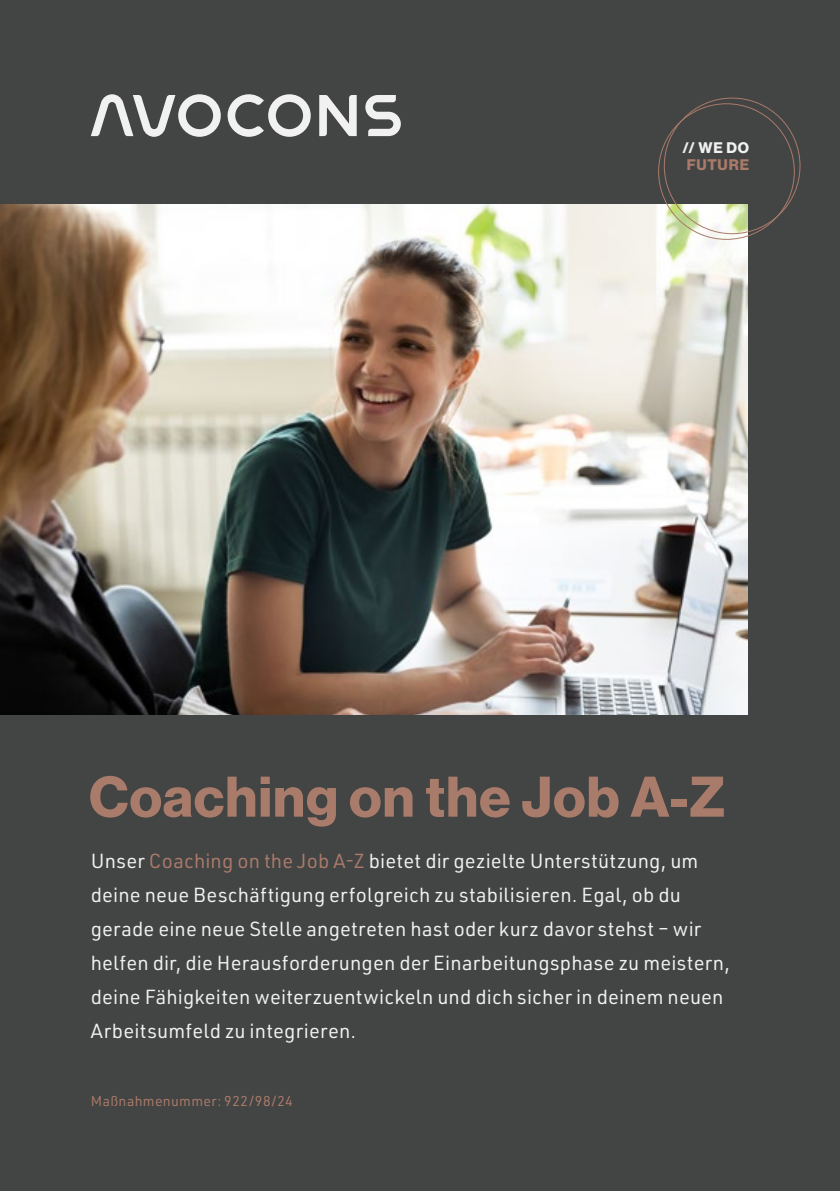
<style>
.page{position:relative;width:840px;height:1191px;background:#fff}
.page>*{position:absolute;margin:0;border:0;box-sizing:border-box;transform-origin:0 0}
.t1{font:56px "N Haas Grotesk DS Pro 75 Bd";letter-spacing:.02em;color:#a97b6a}
.t2{font:20px/34px "URWDIN";letter-spacing:.005em;color:#f1f1f1}
.t3{font:15px "N Haas Grotesk DS Pro 75 Bd";color:#f1f1f1}
.t4{font:15px "N Haas Grotesk DS Pro 75 Bd";letter-spacing:.045em;color:#a97b6a}
.t5{font:14px "URWDIN";letter-spacing:.025em;color:#a97b6a}
.s1{color:#a97b6a}
</style>
<div class="page">
<div style="left:0;top:0;width:839px;height:1191px;background:#434444"></div>
<svg style="left:91px;top:94px;width:309px;height:43px"></svg>
<img style="left:0;top:204px;width:747px;height:510px">
<p class="t3" style="left:682px;top:139px;width:68px">// WE DO</p>
<p class="t4" style="left:686px;top:156px;width:64px">FUTURE</p>
<h1 class="t1" style="left:89px;top:764px;width:637px">Coaching on the Job A-Z</h1>
<p class="t2" style="left:91px;top:843px;width:640px">Unser <span class="s1">Coaching on the Job A-Z</span> bietet dir gezielte Unterstützung, um deine neue Beschäftigung erfolgreich zu stabilisieren. Egal, ob du gerade eine neue Stelle angetreten hast oder kurz davor stehst – wir helfen dir, die Herausforderungen der Einarbeitungsphase zu meistern, deine Fähigkeiten weiterzuentwickeln und dich sicher in deinem neuen Arbeitsumfeld zu integrieren.</p>
<p class="t5" style="left:91px;top:1091px;width:203px">Maßnahmenummer: 922/98/24</p>
</div>
